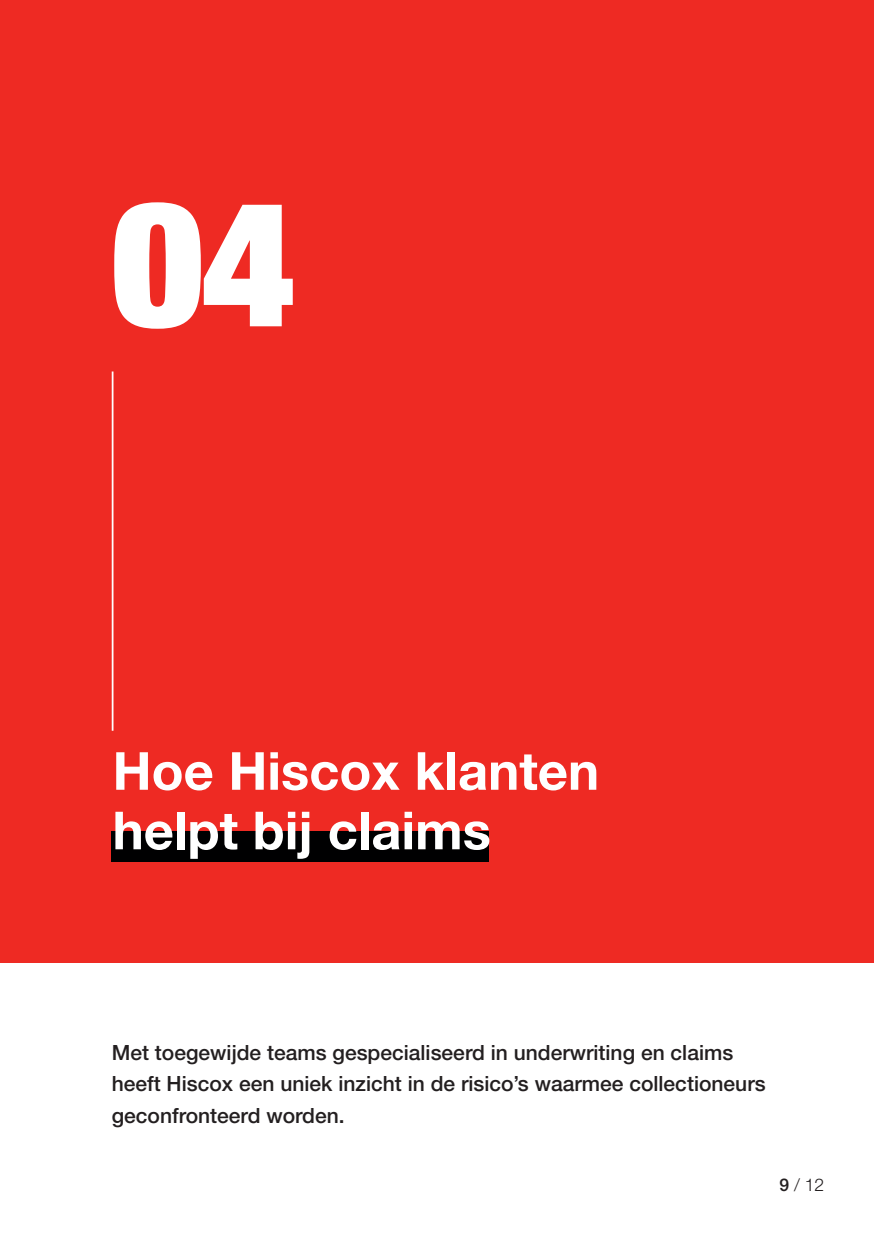
<style>
.page{position:relative;width:874px;height:1241px;background:#fff}
.page>*{position:absolute;margin:0;border:0;box-sizing:border-box;transform-origin:0 0}
.t1{font:900 condensed 175px "Helvetica Neue LT Std";color:#fff}
.t2{font:700 52.5px/59.5px "Helvetica Neue LT Std";color:#fff}
.t3{font:500 21px/31.5px "Helvetica Neue LT Std";color:#231f20}
.t4{font:300 17.5px "Helvetica Neue LT Std";color:#231f20}
.s1{font-weight:500}
</style>
<div class="page">
<div style="left:0;top:0;width:873px;height:962px;background:#ee2a23"></div>
<div style="left:111px;top:831px;width:377px;height:31px;background:#000001"></div>
<hr style="left:112px;top:371px;width:1px;height:359px;background:#fff">
<h1 class="t1" style="left:112px;top:152px;width:183px">04</h1>
<h2 class="t2" style="left:112px;top:740px;width:488px">Hoe Hiscox klanten helpt bij claims</h2>
<p class="t3" style="left:112px;top:1035px;width:655px">Met toegewijde teams gespecialiseerd in underwriting en claims heeft Hiscox een uniek inzicht in de risico’s waarmee collectioneurs geconfronteerd worden.</p>
<p class="t4" style="left:779px;top:1173px;width:46px"><span class="s1">9</span> / 12</p>
</div>
